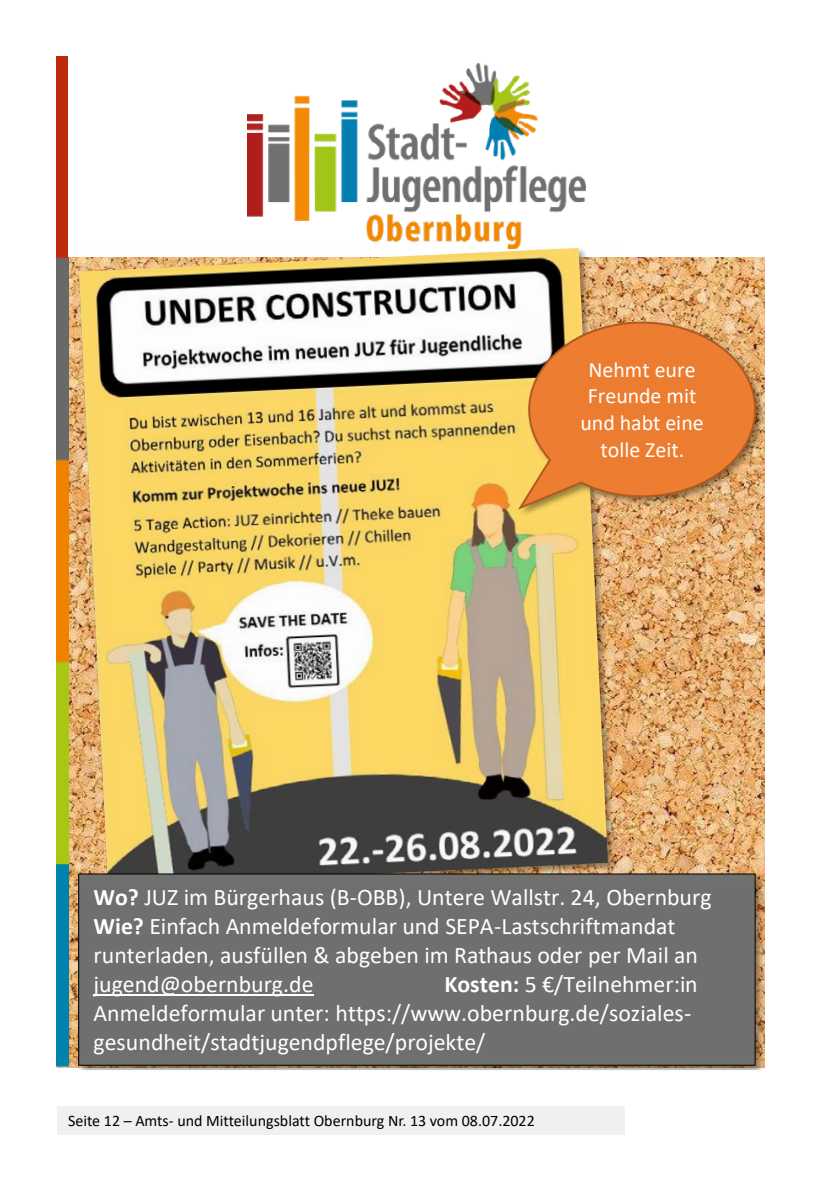
<style>
.page{position:relative;width:840px;height:1191px;background:#fff}
.page>*{position:absolute;margin:0;border:0;box-sizing:border-box;transform-origin:0 0}
.t1{font:23.8px/29px "Calibri";color:#fff}
.t2{font:21.8px/26.6px "Calibri";color:#fff;text-align:center}
.t3{font:16px "Calibri";color:#000}
.s1{font-weight:700}
</style>
<div class="page">
<div style="left:57px;top:1106px;width:567px;height:28px;background:#f0f0f0"></div>
<img style="left:57px;top:257px;width:707px;height:811px">
<img style="left:57px;top:57px;width:11px;height:1009px">
<img style="left:248px;top:64px;width:337px;height:180px">
<img style="left:74px;top:244px;width:545px;height:625px">
<img style="left:78px;top:248px;width:529px;height:621px">
<img style="left:513px;top:317px;width:252px;height:204px">
<svg style="left:513px;top:308px;width:251px;height:202px;background:#dd9653"></svg>
<div style="left:563px;top:356px;width:157px;height:107px;background:#ec7c30"></div>
<img style="left:74px;top:869px;width:690px;height:201px">
<img style="left:75px;top:877px;width:689px;height:192px">
<div style="left:79px;top:874px;width:675px;height:191px;background:#70706e"></div>
<div style="left:78px;top:873px;width:677px;height:192px;border:1px solid #000"></div>
<img style="left:79px;top:882px;width:675px;height:175px">
<hr style="left:93px;top:994px;width:220px;height:1px;background:#fff">
<p class="t2" style="left:580px;top:356px;width:125px">Nehmt eure<br>Freunde mit und habt eine tolle Zeit.</p>
<p class="t1" style="left:93px;top:881px;width:619px"><span class="s1">Wo?</span> JUZ im Bürgerhaus (B-OBB), Untere Wallstr. 24, Obernburg <span class="s1">Wie?</span> Einfach Anmeldeformular und SEPA-Lastschriftmandat runterladen, ausfüllen &amp; abgeben im Rathaus oder per Mail an jugend@obernburg.de</p>
<p class="t1" style="left:93px;top:968px;width:605px;text-indent:351px"><span class="s1">Kosten:</span> 5 €/Teilnehmer:in<br>Anmeldeformular unter: https://www.obernburg.de/soziales&shy;gesundheit/stadtjugendpflege/projekte/</p>
<p class="t3" style="left:68px;top:1109px;width:468px">Seite 12 – Amts- und Mitteilungsblatt Obernburg Nr. 13 vom 08.07.2022</p>
</div>
